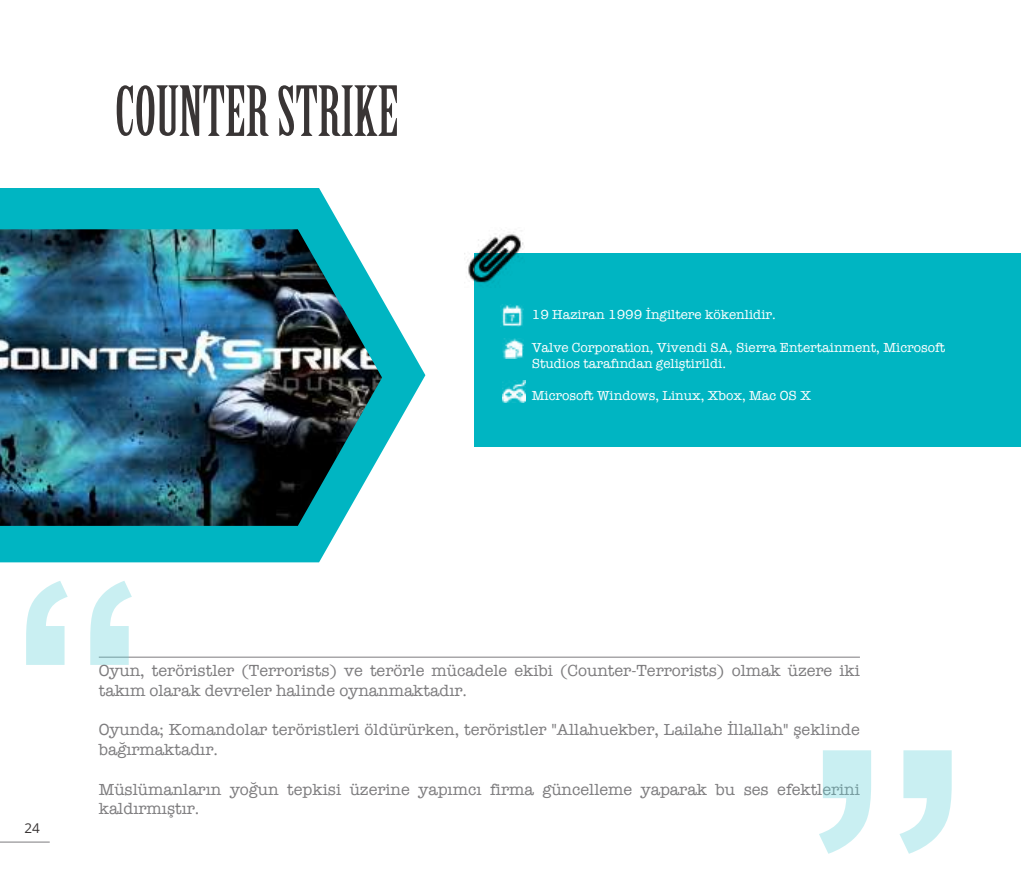
<style>
.page{position:relative;width:1021px;height:893px;background:#fff}
.page>*{position:absolute;margin:0;border:0;box-sizing:border-box;transform-origin:0 0}
.t1{font:67.5px "Birch Std";color:#393535}
.t2{font:16.5px/19.8px "American Typewriter";color:#7d7c7e}
.t3{font:13.5px/16.2px "American Typewriter";color:#fff}
.t4{font:13.5px "Open Sans";color:#393535}
</style>
<div class="page">
<hr style="left:0;top:842px;width:50px;height:1px;background:#7d7c7e">
<hr style="left:99px;top:657px;width:761px;height:1px;background:#7d7c7e">
<svg style="left:26px;top:581px;width:106px;height:84px"></svg>
<svg style="left:819px;top:750px;width:132px;height:104px"></svg>
<div style="left:475px;top:253px;width:545px;height:193px;background:#00b5c2"></div>
<img style="left:467px;top:232px;width:57px;height:56px">
<img style="left:501px;top:305px;width:22px;height:22px">
<img style="left:503px;top:381px;width:22px;height:22px">
<img style="left:503px;top:339px;width:20px;height:20px">
<svg style="left:0;top:188px;width:425px;height:374px;fill:#00b5c2"></svg>
<img style="left:0;top:229px;width:382px;height:297px">
<h1 class="t1" style="left:115px;top:73px;width:285px">COUNTER STRIKE</h1>
<p class="t3" style="left:531px;top:306px;width:245px">19 Haziran 1999 İngiltere kökenlidir.</p>
<p class="t3" style="left:531px;top:339px;width:415px">Valve Corporation, Vivendi SA, Sierra Entertainment, Microsoft<br>Studios tarafından geliştirildi.</p>
<p class="t3" style="left:531px;top:387px;width:281px">Microsoft Windows, Linux, Xbox, Mac OS X</p>
<p class="t4" style="left:25px;top:818px;width:17px">24</p>
<p class="t2" style="left:99px;top:660px;width:762px">Oyun, teröristler (Terrorists) ve terörle mücadele ekibi (Counter-Terrorists) olmak üzere iki takım olarak devreler halinde oynanmaktadır.</p>
<p class="t2" style="left:99px;top:719px;width:762px">Oyunda; Komandolar teröristleri öldürürken, teröristler "Allahuekber, Lailahe İllallah" şeklinde bağırmaktadır.</p>
<p class="t2" style="left:99px;top:779px;width:762px">Müslümanların yoğun tepkisi üzerine yapımcı firma güncelleme yaparak bu ses efektlerini kaldırmıştır.</p>
</div>
